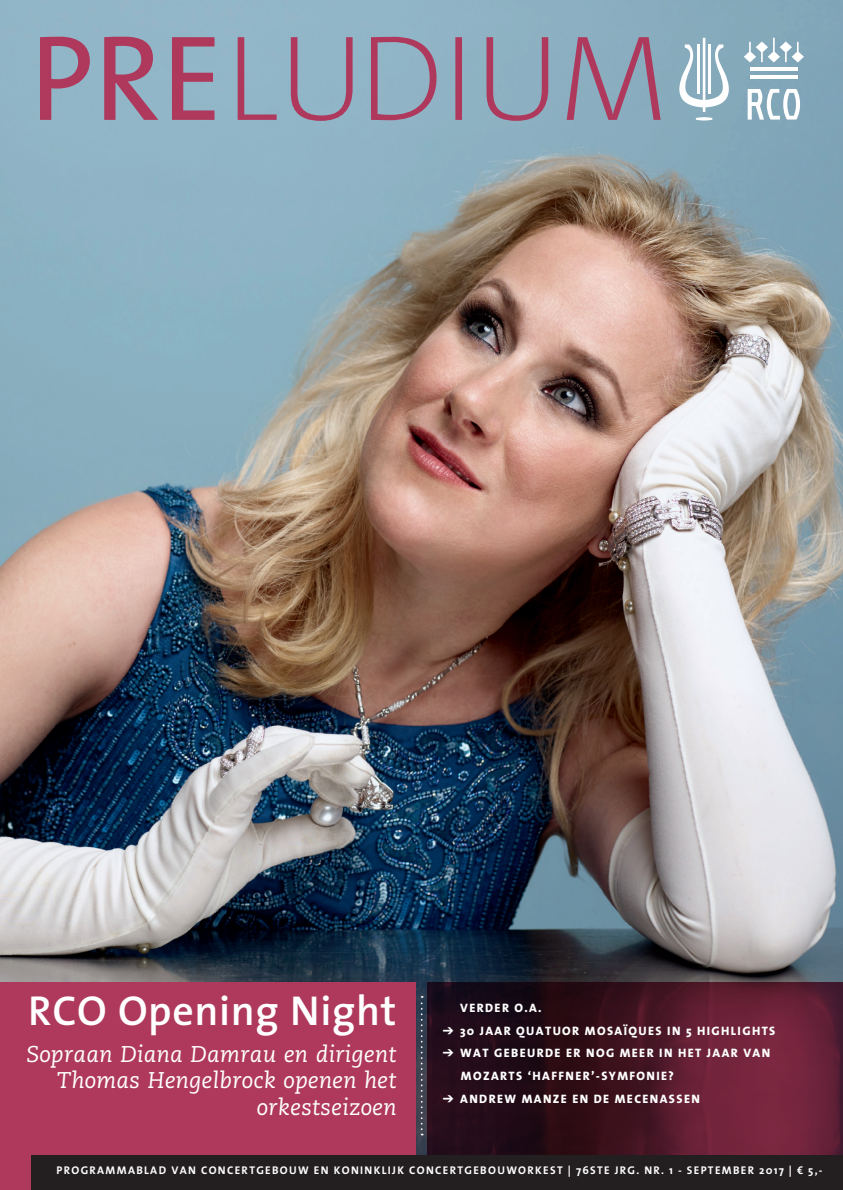
<style>
.page{position:relative;width:843px;height:1190px;background:#fff}
.page>*{position:absolute;margin:0;border:0;box-sizing:border-box;transform-origin:0 0}
.t1{font:600 42px "The Sans";letter-spacing:.015em;color:#fff}
.t2{font:italic 22.75px/26.2px "Caecilia";letter-spacing:.015em;color:#fff;text-align:right}
.t3{font:800 12.25px/22.8px "The Sans";letter-spacing:.115em;color:#fff}
.t4{font:700 11.2px "The Sans";letter-spacing:.12em;color:#fff}
</style>
<div class="page">
<img style="left:0;top:0;width:843px;height:1101px">
<div style="left:0;top:982px;width:415px;height:208px;background:#af395d"></div>
<svg style="left:428px;top:982px;width:415px;height:172px"></svg>
<div style="left:32px;top:1154px;width:811px;height:36px;background:#231f20"></div>
<svg style="left:421px;top:996px;width:2px;height:138px"></svg>
<svg style="left:40px;top:37px;width:620px;height:84px;fill:#91b2c2"></svg>
<svg style="left:679px;top:38px;width:50px;height:82px"></svg>
<hr style="left:697px;top:45px;width:3px;height:49px;background:#fff">
<hr style="left:708px;top:45px;width:3px;height:49px;background:#fff">
<hr style="left:750px;top:75px;width:48px;height:4px;background:#fff">
<hr style="left:750px;top:67px;width:48px;height:4px;background:#fff">
<svg style="left:744px;top:38px;width:60px;height:24px"></svg>
<svg style="left:747px;top:89px;width:53px;height:31px"></svg>
<h1 class="t1" style="left:28px;top:976px;width:370px">RCO Opening Night</h1>
<h2 class="t2" style="left:26px;top:1041px;width:372px">Sopraan Diana Damrau en dirigent<br>Thomas Hengelbrock openen het orkestseizoen</h2>
<p class="t3" style="left:460px;top:996px;width:83px">VERDER O.A.</p>
<p class="t3" style="left:443px;top:1019px;width:334px">➔ 30 JAAR QUATUOR MOSAÏQUES IN 5 HIGHLIGHTS</p>
<p class="t3" style="left:461px;top:1041px;width:311px;text-indent:-18px">➔ WAT GEBEURDE ER NOG MEER IN HET JAAR VAN<br>MOZARTS ‘HAFFNER’-SYMFONIE?</p>
<p class="t3" style="left:443px;top:1087px;width:258px">➔ ANDREW MANZE EN DE MECENASSEN</p>
<p class="t4" style="left:56px;top:1161px;width:767px">PROGRAMMABLAD VAN CONCERTGEBOUW EN KONINKLIJK CONCERTGEBOUWORKEST | 76STE JRG. NR. 1 - SEPTEMBER 2017 | € 5,-</p>
</div>
